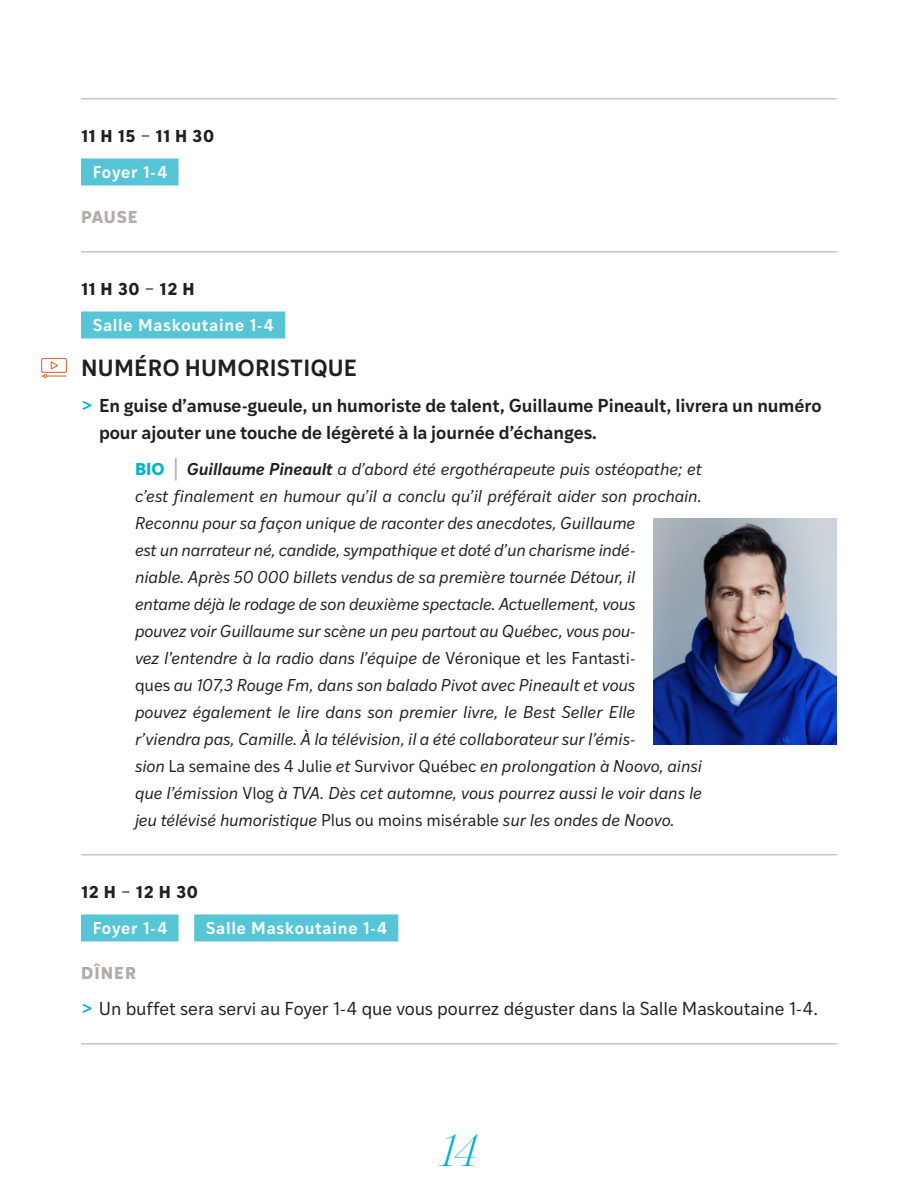
<style>
.page{position:relative;width:918px;height:1188px;background:#fff}
.page>*{position:absolute;margin:0;border:0;box-sizing:border-box;transform-origin:0 0}
.t1{font:italic 300 45px "Scotch Display";color:#00b4c8}
.TITLES{font:600 22.5px "Ivy Style Sans";letter-spacing:.01em;color:#231f20}
.TITLES-2{font:600 18px/27px "Ivy Style Sans";letter-spacing:-.005em;color:#231f20}
.TITLES-3{font:18px "Ivy Style Sans";letter-spacing:-.01em;color:#231f20}
.TITLES-4{font:italic 16.5px/27px "Ivy Style Sans";color:#231f20}
.TITLES-5{font:600 16.5px "Ivy Style Sans";letter-spacing:.04em;color:#fff}
.TITLES-6{font:700 16.5px "Ivy Style Sans";letter-spacing:.05em;color:#231f20}
.TITLES-7{font:700 16.5px "Ivy Style Sans";letter-spacing:.06em;color:#b2aba8}
.s1{font-weight:400}
.s2{color:#56c6d6}
.s3{font-weight:700;color:#00b4c8}
.s4{font-weight:700;font-style:normal;color:#00b4c8}
.s5{font-weight:600;font-style:normal;font-size:26.4px;color:#b2aba8}
.s6{font-weight:600}
.s7{font-style:normal}
</style>
<div class="page">
<hr style="left:81px;top:98px;width:756px;height:1px;background:#b2aba8">
<div style="left:81px;top:158px;width:98px;height:27px;background:#56c6d6"></div>
<hr style="left:81px;top:251px;width:756px;height:1px;background:#b2aba8">
<div style="left:81px;top:311px;width:204px;height:27px;background:#56c6d6"></div>
<hr style="left:81px;top:854px;width:756px;height:1px;background:#b2aba8">
<div style="left:81px;top:914px;width:98px;height:27px;background:#56c6d6"></div>
<hr style="left:81px;top:1043px;width:756px;height:1px;background:#b2aba8">
<div style="left:194px;top:914px;width:204px;height:27px;background:#56c6d6"></div>
<img style="left:653px;top:518px;width:184px;height:227px">
<svg style="left:41px;top:358px;width:26px;height:20px"></svg>
<p class="TITLES-6" style="left:81px;top:122px;width:135px">11 H 15 <span class="s1">–</span> 11 H 30</p>
<p class="TITLES-5" style="left:81px;top:159px;width:100px"><span class="s2">--</span>Foyer 1-4<span class="s2">--</span></p>
<p class="TITLES-7" style="left:81px;top:203px;width:58px">PAUSE</p>
<p class="TITLES-6" style="left:81px;top:275px;width:115px">11 H 30 <span class="s1">–</span> 12 H</p>
<p class="TITLES-5" style="left:81px;top:312px;width:206px"><span class="s2">--</span>Salle Maskoutaine 1-4<span class="s2">--</span></p>
<p class="TITLES" style="left:81px;top:350px;width:278px">NUMÉRO HUMORISTIQUE</p>
<p class="TITLES-2" style="left:99px;top:391px;width:724px;text-indent:-18px"><span class="s3">&gt;</span> En guise d’amuse-gueule, un humoriste de talent, Guillaume Pineault, livrera un numéro pour ajouter une touche de légèreté à la journée d’échanges.</p>
<p class="TITLES-4" style="left:135px;top:455px;width:569px"><span class="s4">BIO</span> <span class="s5">|</span> <span class="s6">Guillaume Pineault</span> a d’abord été ergothérapeute puis ostéopathe; et c’est finalement en humour qu’il a conclu qu’il préférait aider son prochain.<br>Reconnu pour sa façon unique de raconter des anecdotes, Guillaume<br>est un narrateur né, candide, sympathique et doté d’un charisme indé-<br>niable. Après 50 000 billets vendus de sa première tournée Détour, il<br>entame déjà le rodage de son deuxième spectacle. Actuellement, vous<br>pouvez voir Guillaume sur scène un peu partout au Québec, vous pou-<br>vez l’entendre à la radio dans l’équipe de <span class="s7">Véronique et les Fantasti-<br>ques</span> au 107,3 Rouge Fm, dans son balado Pivot avec Pineault et vous<br>pouvez également le lire dans son premier livre, le Best Seller Elle r’viendra pas, Camille. À la télévision, il a été collaborateur sur l’émis-<br>sion <span class="s7">La semaine des 4 Julie</span> et <span class="s7">Survivor Québec</span> en prolongation à Noovo, ainsi que l’émission <span class="s7">Vlog</span> à TVA. Dès cet automne, vous pourrez aussi le voir dans le jeu télévisé humoristique <span class="s7">Plus ou moins misérable</span> sur les ondes de Noovo.</p>
<p class="TITLES-6" style="left:81px;top:878px;width:119px">12 H <span class="s1">–</span> 12 H 30</p>
<p class="TITLES-5" style="left:81px;top:915px;width:100px"><span class="s2">--</span>Foyer 1-4<span class="s2">--</span></p>
<p class="TITLES-7" style="left:81px;top:959px;width:57px">DÎNER</p>
<p class="TITLES-3" style="left:81px;top:995px;width:739px"><span class="s3">&gt;</span> Un buffet sera servi au Foyer 1-4 que vous pourrez déguster dans la Salle Maskoutaine 1-4.</p>
<p class="TITLES-5" style="left:194px;top:915px;width:206px"><span class="s2">--</span>Salle Maskoutaine 1-4<span class="s2">--</span></p>
<h1 class="t1" style="left:441px;top:1125px;width:38px">14</h1>
</div>
